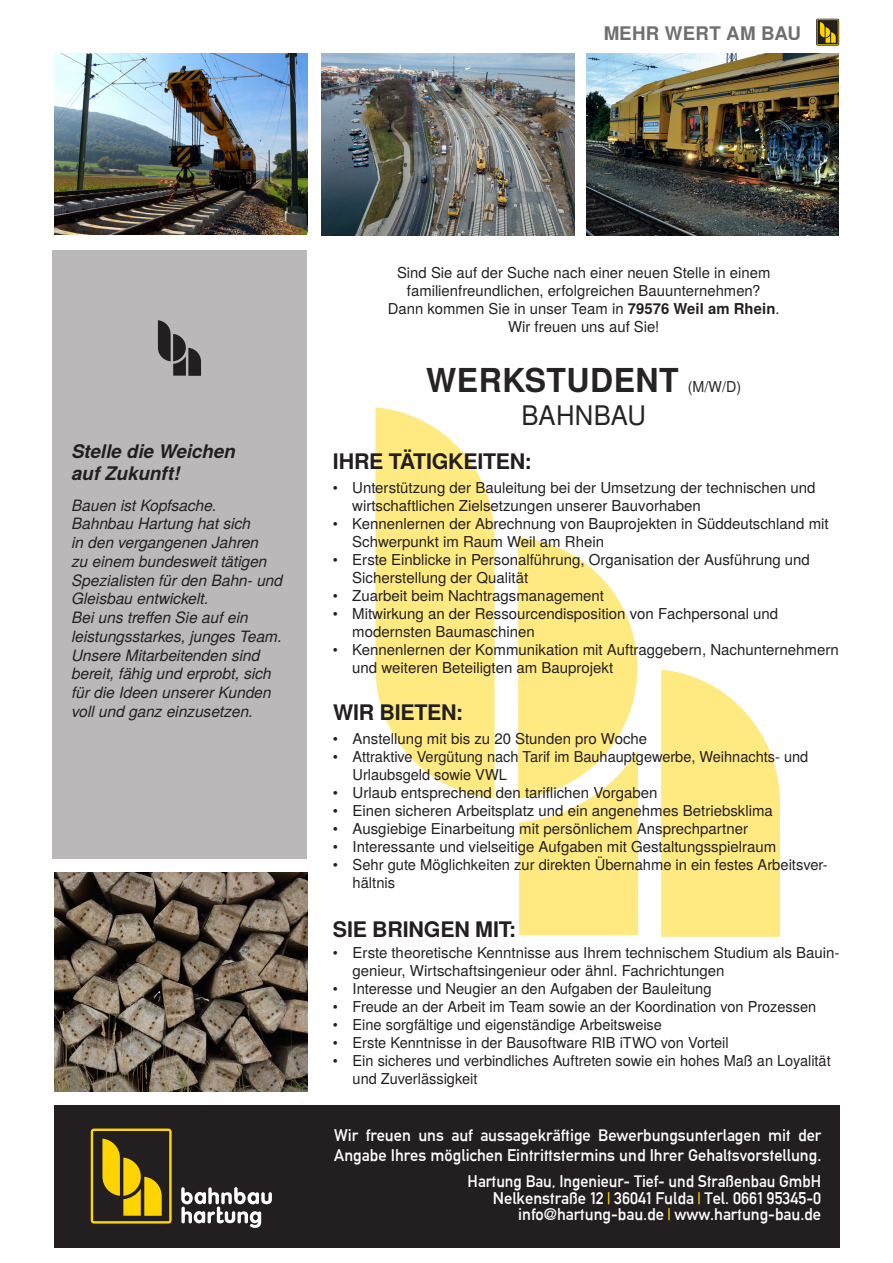
<style>
.page{position:relative;width:893px;height:1263px;background:#fff}
.page>*{position:absolute;margin:0;border:0;box-sizing:border-box;transform-origin:0 0}
.t1{font:700 33px "Te X Gyre Heros";letter-spacing:.015em;color:#262324}
.t2{font:27px "Te X Gyre Heros";letter-spacing:.005em;color:#262324;scale:.95 1}
.t3{font:700 21.45px "Te X Gyre Heros";letter-spacing:-.01em;color:#231f20}
.t4{font:italic 700 18.75px/22.5px "Te X Gyre Heros";color:#231f20}
.t5{font:700 18.75px "Te X Gyre Heros";letter-spacing:.015em;color:#231f20}
.t6{font:16.5px "Alte DIN1451 Mittelschrift";color:#fff}
.t7{font:italic 15.6px/18.8px "Te X Gyre Heros";color:#231f20}
.t8{font:15px/18px "Te X Gyre Heros";color:#231f20}
.s1{font-weight:700}
.s2{font-weight:400;font-size:15px}
.s3{color:#fed503}
</style>
<div class="page">
<div style="left:54px;top:1106px;width:786px;height:142px;background:#231f20"></div>
<div style="left:53px;top:250px;width:254px;height:608px;background:#bbb8b9"></div>
<svg style="left:519px;top:750px;width:119px;height:185px;background:#feeb89"></svg>
<svg style="left:661px;top:670px;width:119px;height:267px;background:#feec8f"></svg>
<svg style="left:375px;top:407px;width:262px;height:392px;fill:#feea81"></svg>
<img style="left:54px;top:873px;width:253px;height:219px">
<img style="left:54px;top:53px;width:253px;height:182px">
<img style="left:587px;top:53px;width:251px;height:182px">
<img style="left:321px;top:53px;width:254px;height:182px">
<svg style="left:158px;top:320px;width:43px;height:56px"></svg>
<svg style="left:88px;top:1126px;width:86px;height:100px"></svg>
<svg style="left:181px;top:1187px;width:91px;height:41px"></svg>
<svg style="left:91px;top:1128px;width:81px;height:95px"></svg>
<svg style="left:816px;top:19px;width:23px;height:27px"></svg>
<svg style="left:817px;top:19px;width:21px;height:26px"></svg>
<p class="t5" style="left:603px;top:18px;width:199px">MEHR WERT AM BAU</p>
<p class="t4" style="left:72px;top:439px;width:165px">Stelle die Weichen auf Zukunft!</p>
<p class="t7" style="left:72px;top:495px;width:147px">Bauen ist Kopfsache.</p>
<p class="t7" style="left:72px;top:513px;width:212px">Bahnbau Hartung hat sich<br>in den vergangenen Jahren<br>zu einem bundesweit tätigen<br>Spezialisten für den Bahn- und<br>Gleisbau entwickelt.</p>
<p class="t7" style="left:72px;top:607px;width:212px">Bei uns treffen Sie auf ein leistungsstarkes, junges Team.<br>Unsere Mitarbeitenden sind bereit, fähig und erprobt, sich für die Ideen unserer Kunden voll und ganz einzusetzen.</p>
<p class="t8" style="left:397px;top:262px;width:375px;text-align:center">Sind Sie auf der Suche nach einer neuen Stelle in einem familienfreundlichen, erfolgreichen Bauunternehmen?</p>
<p class="t8" style="left:388px;top:298px;width:393px">Dann kommen Sie in unser Team in <span class="s1">79576 Weil am Rhein</span>.</p>
<p class="t8" style="left:508px;top:316px;width:153px">Wir freuen uns auf Sie!</p>
<p class="t1" style="left:426px;top:355px;width:317px">WERKSTUDENT <span class="s2">(M/W/D)</span></p>
<p class="t2" style="left:522px;top:394px;width:132px">BAHNBAU</p>
<p class="t3" style="left:333px;top:445px;width:201px">IHRE TÄTIGKEITEN:</p>
<p class="t8" style="left:352px;top:477px;width:465px">Unterstützung der Bauleitung bei der Umsetzung der technischen und wirtschaftlichen Zielsetzungen unserer Bauvorhaben</p>
<p class="t8" style="left:352px;top:513px;width:478px">Kennenlernen der Abrechnung von Bauprojekten in Süddeutschland mit<br>Schwerpunkt im Raum Weil am Rhein</p>
<p class="t8" style="left:352px;top:549px;width:459px">Erste Einblicke in Personalführung, Organisation der Ausführung und<br>Sicherstellung der Qualität</p>
<p class="t8" style="left:352px;top:585px;width:253px">Zuarbeit beim Nachtragsmanagement</p>
<p class="t8" style="left:352px;top:603px;width:427px">Mitwirkung an der Ressourcendisposition von Fachpersonal und modernsten Baumaschinen</p>
<p class="t8" style="left:352px;top:639px;width:488px">Kennenlernen der Kommunikation mit Auftraggebern, Nachunternehmern und weiteren Beteiligten am Bauprojekt</p>
<p class="t8" style="left:333px;top:477px;width:7px">•</p>
<p class="t8" style="left:333px;top:513px;width:7px">•</p>
<p class="t8" style="left:333px;top:549px;width:7px">•</p>
<p class="t8" style="left:333px;top:585px;width:7px">•</p>
<p class="t8" style="left:333px;top:603px;width:7px">•</p>
<p class="t8" style="left:333px;top:639px;width:7px">•</p>
<p class="t3" style="left:333px;top:695px;width:132px">WIR BIETEN:</p>
<p class="t8" style="left:333px;top:728px;width:7px">•</p>
<p class="t8" style="left:333px;top:746px;width:7px">•</p>
<p class="t8" style="left:333px;top:782px;width:7px">•</p>
<p class="t8" style="left:333px;top:800px;width:7px">•</p>
<p class="t8" style="left:333px;top:818px;width:7px">•</p>
<p class="t8" style="left:333px;top:836px;width:7px">•</p>
<p class="t8" style="left:333px;top:854px;width:7px">•</p>
<p class="t8" style="left:353px;top:728px;width:296px">Anstellung mit bis zu 20 Stunden pro Woche</p>
<p class="t8" style="left:353px;top:746px;width:457px">Attraktive Vergütung nach Tarif im Bauhauptgewerbe, Weihnachts- und<br>Urlaubsgeld sowie VWL</p>
<p class="t8" style="left:353px;top:782px;width:306px">Urlaub entsprechend den tariflichen Vorgaben</p>
<p class="t8" style="left:353px;top:800px;width:422px">Einen sicheren Arbeitsplatz und ein angenehmes Betriebsklima</p>
<p class="t8" style="left:353px;top:818px;width:397px">Ausgiebige Einarbeitung mit persönlichem Ansprechpartner</p>
<p class="t8" style="left:353px;top:836px;width:425px">Interessante und vielseitige Aufgaben mit Gestaltungsspielraum</p>
<p class="t8" style="left:353px;top:854px;width:477px">Sehr gute Möglichkeiten zur direkten Übernahme in ein festes Arbeitsver&shy;hältnis</p>
<p class="t3" style="left:333px;top:912px;width:185px">SIE BRINGEN MIT:</p>
<p class="t8" style="left:333px;top:943px;width:7px">•</p>
<p class="t8" style="left:333px;top:979px;width:7px">•</p>
<p class="t8" style="left:333px;top:997px;width:7px">•</p>
<p class="t8" style="left:333px;top:1015px;width:7px">•</p>
<p class="t8" style="left:333px;top:1033px;width:7px">•</p>
<p class="t8" style="left:333px;top:1051px;width:7px">•</p>
<p class="t8" style="left:353px;top:943px;width:488px">Erste theoretische Kenntnisse aus Ihrem technischem Studium als Bauin&shy;genieur, Wirtschaftsingenieur oder ähnl. Fachrichtungen</p>
<p class="t8" style="left:353px;top:979px;width:360px">Interesse und Neugier an den Aufgaben der Bauleitung</p>
<p class="t8" style="left:353px;top:997px;width:465px">Freude an der Arbeit im Team sowie an der Koordination von Prozessen</p>
<p class="t8" style="left:353px;top:1015px;width:311px">Eine sorgfältige und eigenständige Arbeitsweise</p>
<p class="t8" style="left:353px;top:1033px;width:378px">Erste Kenntnisse in der Bausoftware RIB iTWO von Vorteil</p>
<p class="t8" style="left:353px;top:1051px;width:480px">Ein sicheres und verbindliches Auftreten sowie ein hohes Maß an Loyalität und Zuverlässigkeit</p>
<p class="t6" style="left:334px;top:1125px;width:489px">Wir freuen uns auf aussagekräftige Bewerbungsunterlagen mit der</p>
<p class="t6" style="left:334px;top:1145px;width:489px">Angabe Ihres möglichen Eintrittstermins und Ihrer Gehaltsvorstellung.</p>
<p class="t6" style="left:468px;top:1171px;width:355px">Hartung Bau, Ingenieur- Tief- und Straßenbau GmbH</p>
<p class="t6" style="left:493px;top:1188px;width:330px">Nelkenstraße 12 <span class="s3">|</span> 36041 Fulda <span class="s3">|</span> Tel. 0661 95345-0</p>
<p class="t6" style="left:518px;top:1204px;width:304px">info@hartung-bau.de <span class="s3">|</span> www.hartung-bau.de</p>
</div>
